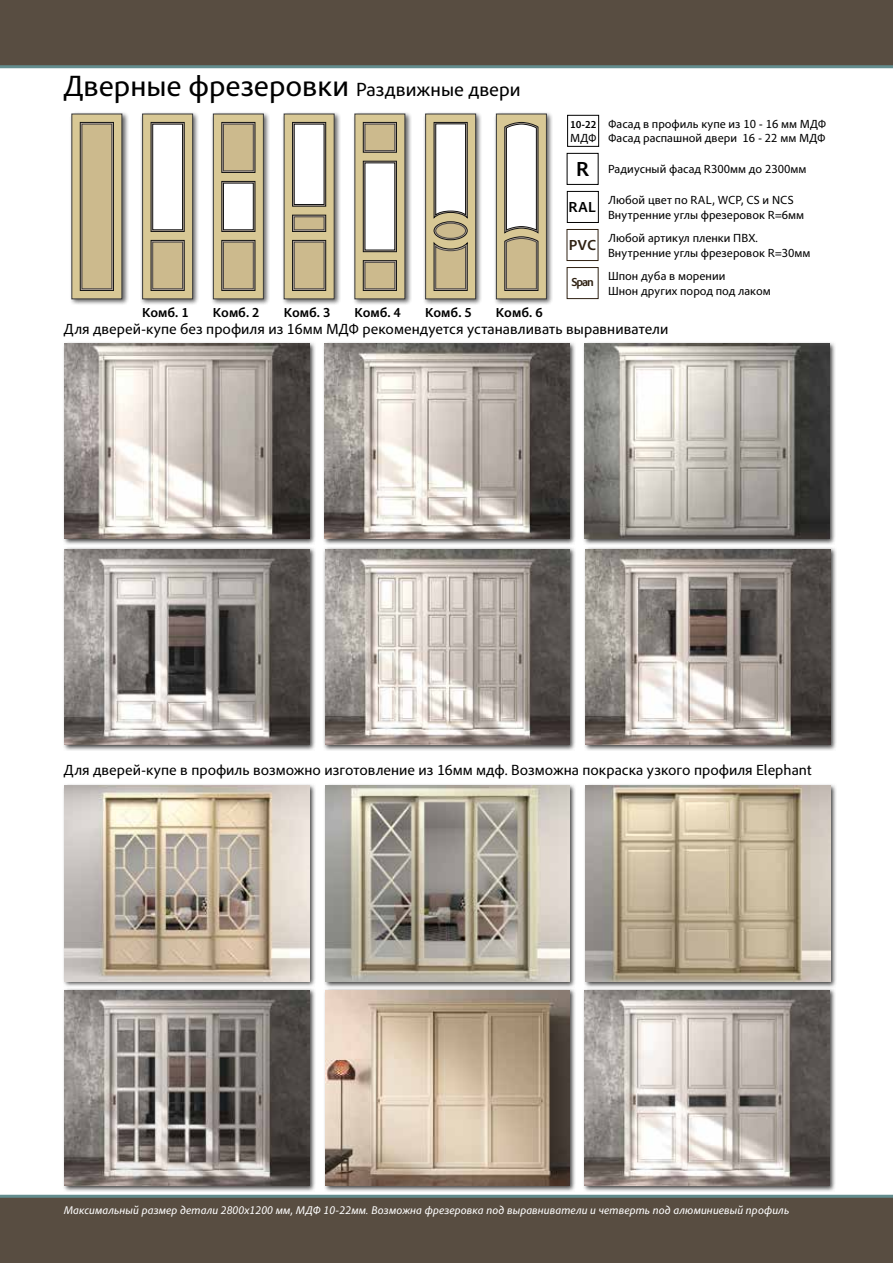
<style>
.page{position:relative;width:893px;height:1263px;background:#fff}
.page>*{position:absolute;margin:0;border:0;box-sizing:border-box;transform-origin:0 0}
.t1{font:30px "Adobe Clean";letter-spacing:-.005em;color:#000}
.t2{font:700 21px "Adobe Clean";color:#000}
.t3{font:15px "Adobe Clean";color:#000}
.t4{font:700 15px "Adobe Clean";color:#000}
.t5{font:700 15px "Adobe Clean";color:#2f2112}
.t6{font:700 13.5px "Adobe Clean";color:#000}
.t7{font:12px/14.4px "Adobe Clean";color:#000}
.t8{font:700 12px "Adobe Clean";color:#2f2112}
.t9{font:italic 11.4px "Adobe Clean";color:#fff}
.t10{font:700 10.5px "Adobe Clean";color:#000}
.s1{font-size:19.5px}
</style>
<div class="page">
<div style="left:0;top:1195px;width:893px;height:68px;background:#584d41"></div>
<div style="left:567px;top:115px;width:32px;height:32px;border:1px solid #000"></div>
<div style="left:567px;top:153px;width:31px;height:32px;border:1px solid #000"></div>
<div style="left:567px;top:191px;width:32px;height:32px;border:1px solid #000"></div>
<div style="left:69px;top:111px;width:60px;height:195px;background:#000;opacity:.75"></div>
<svg style="left:71px;top:114px;width:51px;height:185px;background:#c6b88b"></svg>
<svg style="left:80px;top:122px;width:34px;height:169px"></svg>
<div style="left:82px;top:124px;width:30px;height:165px;background:#ccba8d"></div>
<div style="left:140px;top:111px;width:60px;height:195px;background:#000;opacity:.75"></div>
<svg style="left:142px;top:114px;width:51px;height:185px;background:#c3b589"></svg>
<svg style="left:151px;top:240px;width:34px;height:51px"></svg>
<div style="left:152px;top:242px;width:31px;height:47px;background:#ccba8d"></div>
<svg style="left:151px;top:122px;width:34px;height:110px"></svg>
<div style="left:152px;top:124px;width:31px;height:106px;background:#fff;border:1px solid #141414"></div>
<div style="left:210px;top:111px;width:60px;height:195px;background:#000;opacity:.75"></div>
<svg style="left:213px;top:114px;width:51px;height:185px;background:#c5b78a"></svg>
<svg style="left:221px;top:240px;width:34px;height:51px"></svg>
<div style="left:223px;top:242px;width:31px;height:47px;background:#ccba8d"></div>
<svg style="left:221px;top:122px;width:34px;height:51px"></svg>
<div style="left:223px;top:124px;width:31px;height:47px;background:#ccba8d"></div>
<svg style="left:221px;top:181px;width:34px;height:51px"></svg>
<div style="left:223px;top:183px;width:31px;height:47px;background:#fff;border:1px solid #141414"></div>
<div style="left:281px;top:111px;width:60px;height:195px;background:#000;opacity:.75"></div>
<svg style="left:284px;top:114px;width:51px;height:185px;background:#c7b88b"></svg>
<svg style="left:292px;top:240px;width:34px;height:51px"></svg>
<div style="left:294px;top:242px;width:30px;height:47px;background:#ccba8d"></div>
<svg style="left:292px;top:122px;width:34px;height:85px"></svg>
<div style="left:294px;top:124px;width:30px;height:81px;background:#fff"></div>
<svg style="left:292px;top:215px;width:34px;height:17px"></svg>
<svg style="left:294px;top:216px;width:30px;height:14px"></svg>
<div style="left:352px;top:111px;width:60px;height:195px;background:#000;opacity:.75"></div>
<svg style="left:354px;top:114px;width:51px;height:185px;background:#c8ba8c"></svg>
<svg style="left:363px;top:260px;width:34px;height:31px"></svg>
<div style="left:365px;top:262px;width:30px;height:27px;background:#ccba8d"></div>
<svg style="left:363px;top:122px;width:34px;height:31px"></svg>
<div style="left:365px;top:124px;width:30px;height:27px;background:#ccba8d"></div>
<svg style="left:363px;top:161px;width:34px;height:91px"></svg>
<div style="left:365px;top:162px;width:30px;height:88px;background:#fff"></div>
<div style="left:62px;top:547px;width:254px;height:204px;background:#000;opacity:.75"></div>
<img style="left:65px;top:549px;width:244px;height:196px">
<div style="left:323px;top:987px;width:254px;height:205px;background:#000;opacity:.75"></div>
<img style="left:325px;top:990px;width:245px;height:196px">
<div style="left:322px;top:341px;width:254px;height:204px;background:#000;opacity:.75"></div>
<img style="left:325px;top:343px;width:244px;height:196px">
<div style="left:62px;top:783px;width:254px;height:205px;background:#000;opacity:.75"></div>
<img style="left:65px;top:785px;width:244px;height:196px">
<div style="left:582px;top:341px;width:254px;height:204px;background:#000;opacity:.75"></div>
<img style="left:585px;top:343px;width:244px;height:196px">
<div style="left:423px;top:111px;width:60px;height:195px;background:#000;opacity:.75"></div>
<div style="left:425px;top:114px;width:51px;height:185px;background:#d8c895;border:1px solid #141414"></div>
<svg style="left:434px;top:222px;width:33px;height:18px"></svg>
<div style="left:434px;top:221px;width:34px;height:19px;border:1px solid #141414;border-radius:50%"></div>
<svg style="left:436px;top:223px;width:30px;height:15px"></svg>
<div style="left:435px;top:223px;width:31px;height:16px;border:1px solid #141414;border-radius:50%"></div>
<svg style="left:433px;top:242px;width:35px;height:49px"></svg>
<svg style="left:433px;top:122px;width:35px;height:97px;background:#d6d5d1"></svg>
<div style="left:493px;top:111px;width:60px;height:195px;background:#000;opacity:.75"></div>
<div style="left:496px;top:114px;width:51px;height:185px;background:#d8c895;border:1px solid #141414"></div>
<svg style="left:504px;top:122px;width:35px;height:169px"></svg>
<div style="left:62px;top:987px;width:254px;height:205px;background:#000;opacity:.75"></div>
<img style="left:65px;top:990px;width:244px;height:196px">
<div style="left:583px;top:547px;width:254px;height:204px;background:#000;opacity:.75"></div>
<img style="left:585px;top:549px;width:245px;height:196px">
<div style="left:62px;top:341px;width:254px;height:204px;background:#000;opacity:.75"></div>
<img style="left:65px;top:343px;width:244px;height:196px">
<div style="left:583px;top:783px;width:254px;height:205px;background:#000;opacity:.75"></div>
<img style="left:585px;top:786px;width:245px;height:195px">
<div style="left:323px;top:783px;width:254px;height:205px;background:#000;opacity:.75"></div>
<img style="left:325px;top:786px;width:245px;height:195px">
<div style="left:582px;top:987px;width:254px;height:205px;background:#000;opacity:.75"></div>
<img style="left:585px;top:990px;width:244px;height:196px">
<div style="left:567px;top:229px;width:31px;height:32px;border:1px solid #2f2112"></div>
<div style="left:567px;top:267px;width:31px;height:32px;border:1px solid #2f2112"></div>
<div style="left:322px;top:547px;width:254px;height:204px;background:#000;opacity:.75"></div>
<img style="left:325px;top:549px;width:245px;height:196px">
<div style="left:0;top:0;width:893px;height:68px;background:#584d41"></div>
<h1 class="t1" style="left:64px;top:66px;width:458px">Дверные фрезеровки <span class="s1">Раздвижные двери</span></h1>
<p class="t6" style="left:142px;top:304px;width:48px">Комб. 1</p>
<p class="t6" style="left:213px;top:304px;width:48px">Комб. 2</p>
<p class="t6" style="left:284px;top:304px;width:48px">Комб. 3</p>
<p class="t6" style="left:354px;top:304px;width:48px">Комб. 4</p>
<p class="t6" style="left:425px;top:304px;width:48px">Комб. 5</p>
<p class="t6" style="left:496px;top:304px;width:48px">Комб. 6</p>
<p class="t10" style="left:570px;top:118px;width:28px">10-22</p>
<p class="t7" style="left:570px;top:131px;width:28px">МДФ</p>
<h2 class="t2" style="left:576px;top:155px;width:15px">R</h2>
<p class="t4" style="left:569px;top:198px;width:29px">RAL</p>
<p class="t5" style="left:569px;top:236px;width:29px">PVC</p>
<p class="t8" style="left:571px;top:274px;width:24px">Span</p>
<p class="t7" style="left:608px;top:116px;width:220px">Фасад в профиль купе из 10 - 16 мм МДФ<br>Фасад распашной двери 16 - 22 мм МДФ</p>
<p class="t7" style="left:608px;top:161px;width:200px">Радиусный фасад R300мм до 2300мм</p>
<p class="t7" style="left:608px;top:193px;width:197px">Любой цвет по RAL, WCP, CS и NCS<br>Внутренние углы фрезеровок R=6мм</p>
<p class="t7" style="left:608px;top:231px;width:204px">Любой артикул пленки ПВХ.<br>Внутренние углы фрезеровок R=30мм</p>
<p class="t7" style="left:608px;top:269px;width:164px">Шпон дуба в морении<br>Шнон других пород под лаком</p>
<p class="t3" style="left:64px;top:319px;width:606px">Для дверей-купе без профиля из 16мм МДФ рекомендуется устанавливать выравниватели</p>
<p class="t3" style="left:64px;top:760px;width:749px">Для дверей-купе в профиль возможно изготовление из 16мм мдф. Возможна покраска узкого профиля Elephant</p>
<p class="t9" style="left:64px;top:1202px;width:727px">Максимальный размер детали 2800х1200 мм, МДФ 10-22мм. Возможна фрезеровка под выравниватели и четверть под алюминиевый профиль</p>
</div>
